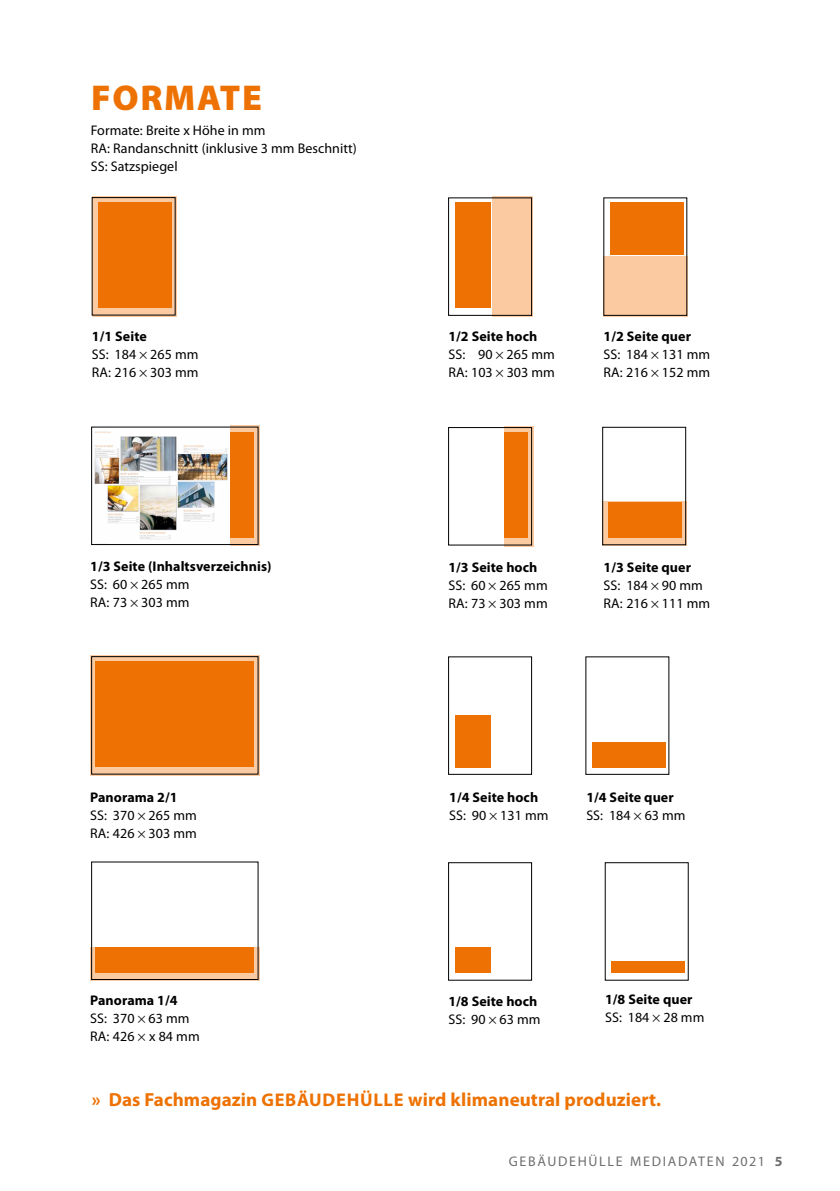
<style>
.page{position:relative;width:840px;height:1191px;background:#fff}
.page>*{position:absolute;margin:0;border:0;box-sizing:border-box;transform-origin:0 0}
.t1{font:900 36px "Myriad Pro";letter-spacing:.045em;color:#ee7203}
.t2{font:700 19px "Myriad Pro";letter-spacing:.005em;color:#ee7203}
.t3{font:14px/18px "Myriad Pro";letter-spacing:.005em;color:#000}
.t4{font:700 14px "Myriad Pro";letter-spacing:.005em;color:#000}
.t5{font:14px "Myriad Pro";letter-spacing:.12em;color:#706f6f}
.s1{font-size:18.4px}
.s2{font-weight:700}
</style>
<div class="page">
<svg style="left:92px;top:196px;width:84px;height:120px;background:#d3a680"></svg>
<div style="left:98px;top:202px;width:73px;height:106px;background:#ee7203"></div>
<div style="left:492px;top:196px;width:40px;height:121px;background:#fbcaa1"></div>
<div style="left:454px;top:203px;width:36px;height:105px;background:#ee7203"></div>
<div style="left:603px;top:256px;width:84px;height:61px;background:#fbcaa1"></div>
<div style="left:609px;top:203px;width:73px;height:52px;background:#ee7203"></div>
<svg style="left:503px;top:426px;width:29px;height:120px"></svg>
<div style="left:503px;top:432px;width:24px;height:106px;background:#ee7203"></div>
<div style="left:448px;top:427px;width:83px;height:118px;border:1px solid #000"></div>
<div style="left:602px;top:502px;width:84px;height:44px;background:linear-gradient(to right,#fbcaa1,#fbcaa1)"></div>
<div style="left:608px;top:502px;width:73px;height:35px;background:#ee7203"></div>
<div style="left:602px;top:427px;width:83px;height:118px;border:1px solid #000"></div>
<div style="left:454px;top:715px;width:36px;height:52px;background:#ee7203"></div>
<div style="left:591px;top:742px;width:73px;height:25px;background:#ee7203"></div>
<div style="left:454px;top:948px;width:36px;height:25px;background:#ee7203"></div>
<div style="left:448px;top:862px;width:83px;height:118px;border:1px solid #000"></div>
<div style="left:611px;top:961px;width:73px;height:12px;background:#ee7203"></div>
<svg style="left:90px;top:947px;width:169px;height:34px;background:#d8a77d"></svg>
<div style="left:95px;top:947px;width:159px;height:25px;background:#ee7203"></div>
<div style="left:90px;top:655px;width:169px;height:120px;background:#fbcaa1"></div>
<div style="left:95px;top:661px;width:159px;height:106px;background:#ee7203"></div>
<div style="left:91px;top:656px;width:167px;height:118px;border:1px solid #000"></div>
<img style="left:94px;top:426px;width:136px;height:120px">
<div style="left:230px;top:426px;width:29px;height:120px;background:#fbcaa1"></div>
<div style="left:230px;top:432px;width:24px;height:105px;background:#ee7203"></div>
<div style="left:91px;top:427px;width:167px;height:118px;border:1px solid #000"></div>
<h1 class="t1" style="left:91px;top:77px;width:172px">FORMATE</h1>
<p class="t3" style="left:91px;top:122px;width:267px">Formate: Breite x Höhe in mm<br>RA: Randanschnitt (inklusive 3 mm Beschnitt)<br>SS: Satzspiegel</p>
<p class="t4" style="left:92px;top:329px;width:56px">1/1 Seite</p>
<p class="t3" style="left:92px;top:346px;width:108px">SS: 184 265 mm<br>RA: 216 303 mm</p>
<p class="t4" style="left:90px;top:558px;width:183px">1/3 Seite (Inhaltsverzeichnis)</p>
<p class="t3" style="left:90px;top:576px;width:101px">SS: 60 265 mm<br>RA: 73 303 mm</p>
<p class="t4" style="left:90px;top:789px;width:89px">Panorama 2/1</p>
<p class="t3" style="left:90px;top:806px;width:108px">SS: 370 265 mm<br>RA: 426 303 mm</p>
<p class="t4" style="left:90px;top:992px;width:89px">Panorama 1/4</p>
<p class="t3" style="left:90px;top:1010px;width:111px">SS: 370 63 mm<br>RA: 426 x 84 mm</p>
<p class="t4" style="left:448px;top:329px;width:90px">1/2 Seite hoch</p>
<p class="t3" style="left:448px;top:346px;width:108px">SS: 90 265 mm<br>RA: 103 303 mm</p>
<p class="t4" style="left:603px;top:329px;width:89px">1/2 Seite quer</p>
<p class="t3" style="left:603px;top:346px;width:108px">SS: 184 131 mm<br>RA: 216 152 mm</p>
<p class="t4" style="left:448px;top:559px;width:90px">1/3 Seite hoch</p>
<p class="t3" style="left:448px;top:576px;width:101px">SS: 60 265 mm<br>RA: 73 303 mm</p>
<p class="t4" style="left:603px;top:559px;width:89px">1/3 Seite quer</p>
<p class="t3" style="left:603px;top:576px;width:108px">SS: 184 90 mm<br>RA: 216 111 mm</p>
<p class="t4" style="left:449px;top:789px;width:90px">1/4 Seite hoch</p>
<p class="t3" style="left:449px;top:807px;width:101px">SS: 90 131 mm</p>
<p class="t4" style="left:586px;top:789px;width:89px">1/4 Seite quer</p>
<p class="t3" style="left:586px;top:807px;width:101px">SS: 184 63 mm</p>
<p class="t4" style="left:448px;top:994px;width:90px">1/8 Seite hoch</p>
<p class="t3" style="left:448px;top:1011px;width:93px">SS: 90 63 mm</p>
<p class="t4" style="left:604px;top:991px;width:89px">1/8 Seite quer</p>
<p class="t3" style="left:604px;top:1008px;width:101px">SS: 184 28 mm</p>
<h2 class="t2" style="left:92px;top:1088px;width:570px">» Das Fachmagazin <span class="s1">GEBÄUDEHÜLLE</span> wird klimaneutral produziert.</h2>
<p class="t5" style="left:508px;top:1154px;width:275px">GEBÄUDEHÜLLE MEDIADATEN 2021 <span class="s2">5</span></p>
</div>
